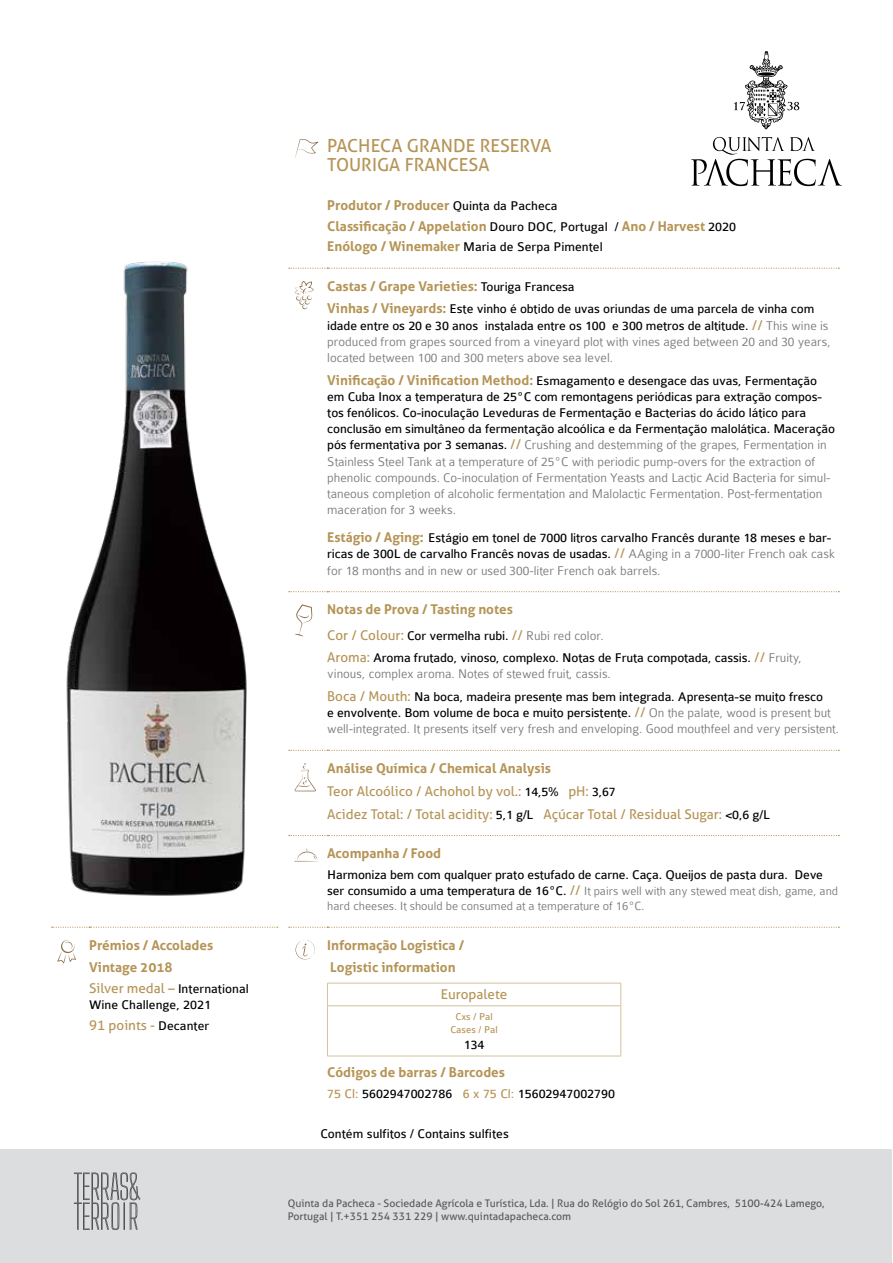
<style>
.page{position:relative;width:893px;height:1263px;background:#fff}
.page>*{position:absolute;margin:0;border:0;box-sizing:border-box;transform-origin:0 0}
.t1{font:18px/18.8px "Aller";color:#b59456}
.t2{font:300 13.5px/16.2px "Colaborate";color:#77787b}
.t3{font:13.5px/16.2px "Colaborate";letter-spacing:-.01em;color:#000}
.t4{font:700 13.5px/22.5px "Aller";color:#b59456}
.t5{font:13.5px/22.8px "Aller";color:#b59456}
.t6{font:300 12.75px/15.3px "Colaborate";color:#77787b}
.t7{font:10.5px/12.6px "Aller";color:#58595b}
.t8{font:10.5px/13.5px "Colaborate";color:#b59456;text-align:center}
.s1{font-family:"Aller";color:#b59456}
.s2{font-family:"Colaborate";color:#000}
.s3{font-family:"Colaborate";font-weight:400;color:#000}
.s4{font-family:"Aller";font-weight:700;color:#b59456}
.s5{font-weight:400;color:#000}
.s6{font-family:"Aller";font-weight:400;color:#b59456}
.s7{font-weight:300;color:#77787b}
.s8{font-weight:700}
.s9{font-weight:400;font-size:13.5px;color:#000}
.s10{font-family:"Aller";font-weight:400;font-size:13.5px;color:#b59456}
.s11{color:#b59456}
</style>
<div class="page">
<img style="left:66px;top:261px;width:181px;height:635px">
<div style="left:1px;top:1149px;width:891px;height:114px;background:#dcddde"></div>
<svg style="left:289px;top:268px;width:550px;height:1px"></svg>
<svg style="left:289px;top:591px;width:550px;height:1px"></svg>
<svg style="left:289px;top:750px;width:550px;height:1px"></svg>
<svg style="left:289px;top:835px;width:550px;height:1px"></svg>
<svg style="left:289px;top:927px;width:550px;height:1px"></svg>
<svg style="left:295px;top:139px;width:23px;height:19px"></svg>
<svg style="left:295px;top:281px;width:19px;height:28px"></svg>
<svg style="left:295px;top:604px;width:17px;height:32px"></svg>
<svg style="left:295px;top:763px;width:21px;height:28px"></svg>
<svg style="left:295px;top:848px;width:23px;height:14px"></svg>
<svg style="left:295px;top:940px;width:20px;height:19px"></svg>
<svg style="left:327px;top:984px;width:1px;height:21px"></svg>
<svg style="left:621px;top:983px;width:1px;height:23px"></svg>
<hr style="left:327px;top:1005px;width:294px;height:1px;background:#d4c19e">
<hr style="left:327px;top:1006px;width:1px;height:50px;background:#d4c19e">
<hr style="left:621px;top:1006px;width:1px;height:50px;background:#d4c19e">
<hr style="left:327px;top:983px;width:294px;height:1px;background:#d4c19e">
<hr style="left:327px;top:1056px;width:294px;height:1px;background:#d4c19e">
<svg style="left:74px;top:1172px;width:67px;height:58px"></svg>
<svg style="left:52px;top:927px;width:226px;height:1px"></svg>
<svg style="left:57px;top:940px;width:19px;height:23px"></svg>
<svg style="left:691px;top:137px;width:151px;height:49px"></svg>
<svg style="left:734px;top:51px;width:65px;height:78px"></svg>
<p class="t4" style="left:89px;top:934px;width:125px">Prémios / Accolades<br>Vintage 2018</p>
<p class="t3" style="left:89px;top:981px;width:161px"><span class="s1">Silver medal –</span> International<br>Wine Challenge, 2021</p>
<p class="t5" style="left:89px;top:1013px;width:122px">91 points - <span class="s2">Decanter</span></p>
<h1 class="t1" style="left:327px;top:137px;width:226px">PACHECA GRANDE RESERVA<br>TOURIGA FRANCESA</h1>
<p class="t4" style="left:327px;top:195px;width:410px;line-height:20.4px">Produtor / Producer <span class="s3">Quinta da Pacheca<br></span>Classificação / Appelation <span class="s3">Douro DOC, Portugal /</span> Ano / Harvest <span class="s3">2020</span></p>
<p class="t3" style="left:327px;top:239px;width:277px"><span class="s4">Enólogo / Winemaker</span> Maria de Serpa Pimentel</p>
<p class="t4" style="left:327px;top:275px;width:249px">Castas / Grape Varieties: <span class="s3">Touriga Francesa</span></p>
<p class="t2" style="left:327px;top:301px;width:505px"><span class="s4">Vinhas / Vineyards:</span> <span class="s5">Este vinho é obtido de uvas oriundas de uma parcela de vinha com idade entre os 20 e 30 anos instalada entre os 100 e 300 metros de altitude.</span> <span class="s6">//</span> This wine is produced from grapes sourced from a vineyard plot with vines aged between 20 and 30 years, located between 100 and 300 meters above sea level.</p>
<p class="t2" style="left:327px;top:372px;width:509px"><span class="s4">Vinificação / Vinification Method:</span> <span class="s5">Esmagamento e desengace das uvas, Fermentação em Cuba Inox a temperatura de 25ºC com remontagens periódicas para extração compos&shy;tos fenólicos. Co-inoculação Leveduras de Fermentação e Bacterias do ácido lático para conclusão em simultâneo da fermentação alcoólica e da Fermentação malolática. Maceração pós fermentativa por 3 semanas.</span> <span class="s6">//</span> Crushing and destemming of the grapes, Fermentation in Stainless Steel Tank at a temperature of 25ºC with periodic pump-overs for the extraction of phenolic compounds. Co-inoculation of Fermentation Yeasts and Lactic Acid Bacteria for simul&shy;taneous completion of alcoholic fermentation and Malolactic Fermentation. Post-fermentation maceration for 3 weeks.</p>
<p class="t3" style="left:327px;top:530px;width:509px"><span class="s4">Estágio / Aging:</span> Estágio em tonel de 7000 litros carvalho Francês durante 18 meses e bar&shy;ricas de 300L de carvalho Francês novas de usadas. <span class="s1">//</span> <span class="s7">AAging in a 7000-liter French oak cask for 18 months and in new or used 300-liter French oak barrels.</span></p>
<p class="t4" style="left:327px;top:598px;width:187px">Notas de Prova / Tasting notes</p>
<p class="t3" style="left:327px;top:624px;width:476px;line-height:22.5px"><span class="s1">Cor / Colour:</span> Cor vermelha rubi. <span class="s1">//</span> <span class="s7">Rubi red color.<br></span><span class="s1">Aroma:</span> Aroma frutado, vinoso, complexo. Notas de Fruta compotada, cassis. <span class="s1">//</span> <span class="s7">Fruity,</span></p>
<p class="t3" style="left:327px;top:663px;width:497px;line-height:22.5px"><span class="s7">vinous, complex aroma. Notes of stewed fruit, cassis.<br></span><span class="s1">Boca / Mouth:</span> Na boca, madeira presente mas bem integrada. Apresenta-se muito fresco</p>
<p class="t2" style="left:327px;top:705px;width:513px"><span class="s5">e envolvente. Bom volume de boca e muito persistente.</span> <span class="s6">//</span> On the palate, wood is present but well-integrated. It presents itself very fresh and enveloping. Good mouthfeel and very persistent.</p>
<p class="t5" style="left:327px;top:757px;width:444px"><span class="s8">Análise Química / Chemical Analysis<br></span>Teor Alcoólico / Achohol by vol.: <span class="s2">14,5%</span> pH: <span class="s2">3,67<br></span>Acidez Total: / Total acidity: <span class="s2">5,1 g/L</span> Açúcar Total / Residual Sugar: <span class="s2">&lt;0,6 g/L</span></p>
<p class="t4" style="left:327px;top:842px;width:115px">Acompanha / Food</p>
<p class="t3" style="left:327px;top:866px;width:497px">Harmoniza bem com qualquer prato estufado de carne. Caça. Queijos de pasta dura. Deve</p>
<p class="t6" style="left:327px;top:883px;width:512px"><span class="s9">ser consumido a uma temperatura de 16ºC.</span> <span class="s10">//</span> It pairs well with any stewed meat dish, game, and hard cheeses. It should be consumed at a temperature of 16ºC.</p>
<p class="t4" style="left:327px;top:934px;width:138px">Informação Logistica /<br>Logistic information</p>
<p class="t5" style="left:441px;top:983px;width:68px">Europalete</p>
<p class="t8" style="left:450px;top:1009px;width:49px">Cxs / Pal<br>Cases / Pal</p>
<p class="t3" style="left:464px;top:1037px;width:22px">134</p>
<p class="t4" style="left:327px;top:1061px;width:179px">Códigos de barras / Barcodes</p>
<p class="t3" style="left:327px;top:1086px;width:289px"><span class="s11">75 Cl:</span> 5602947002786 <span class="s11">6 x 75 Cl:</span> 15602947002790</p>
<p class="t3" style="left:320px;top:1126px;width:190px">Contém sulfitos / Contains sulfites</p>
<p class="t7" style="left:288px;top:1197px;width:538px">Quinta da Pacheca - Sociedade Agrícola e Turística, Lda. | Rua do Relógio do Sol 261, Cambres, 5100-424 Lamego,<br>Portugal | T.+351 254 331 229 | www.quintadapacheca.com</p>
</div>
